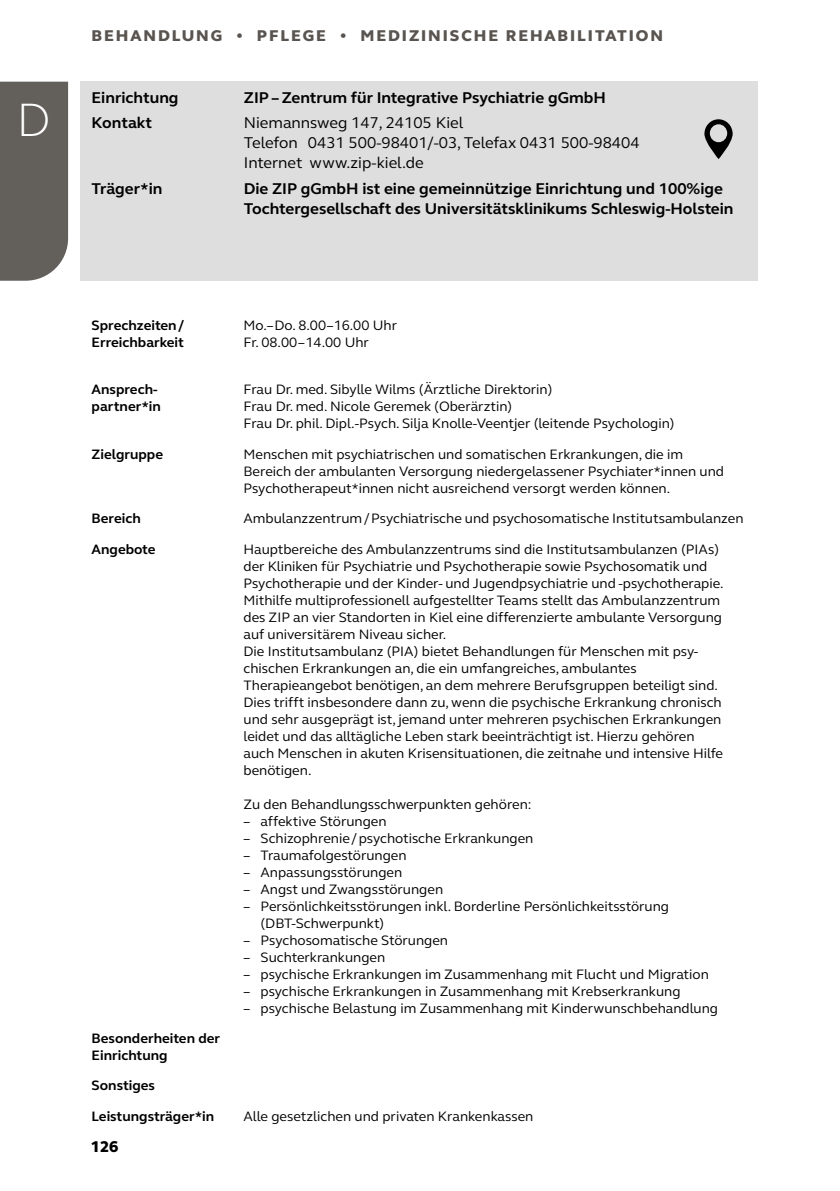
<style>
.page{position:relative;width:840px;height:1191px;background:#fff}
.page>*{position:absolute;margin:0;border:0;box-sizing:border-box;transform-origin:0 0}
.t1{font:300 48px "FS Elliot Pro";color:#fff}
.t2{font:700 16px/20px "FS Elliot Pro";color:#000}
.t3{font:16px "FS Elliot Pro";color:#000}
.t4{font:800 16px "FS Elliot Pro";letter-spacing:.12em;color:#59544f}
.t5{font:800 16px "FS Elliot Pro";color:#000}
.t6{font:14px/17px "FS Elliot Pro";color:#000}
.t7{font:700 14px/17px "FS Elliot Pro";color:#000}
</style>
<div class="page">
<div style="left:0;top:82px;width:68px;height:199px;background:#635f5b"></div>
<div style="left:81px;top:82px;width:676px;height:199px;background:#dedede"></div>
<svg style="left:704px;top:119px;width:28px;height:40px"></svg>
<h1 class="t1" style="left:16px;top:88px;width:36px">D</h1>
<p class="t4" style="left:92px;top:25px;width:572px">BEHANDLUNG • PFLEGE • MEDIZINISCHE REHABILITATION</p>
<p class="t2" style="left:92px;top:87px;width:88px">Einrichtung</p>
<p class="t2" style="left:244px;top:87px;width:363px">ZIP – Zentrum für Integrative Psychiatrie gGmbH</p>
<p class="t2" style="left:92px;top:113px;width:62px">Kontakt</p>
<p class="t3" style="left:244px;top:112px;width:221px">Niemannsweg 147, 24105 Kiel</p>
<p class="t3" style="left:244px;top:132px;width:397px">Telefon 0431 500-98401/-03, Telefax 0431 500-98404</p>
<p class="t3" style="left:244px;top:152px;width:181px">Internet www.zip-kiel.de</p>
<p class="t2" style="left:92px;top:178px;width:72px">Träger*in</p>
<p class="t2" style="left:244px;top:178px;width:491px">Die ZIP gGmbH ist eine gemeinnützige Einrichtung und 100%ige<br>Tochtergesellschaft des Universitätsklinikums Schleswig-Holstein</p>
<p class="t7" style="left:92px;top:317px;width:94px">Sprechzeiten /</p>
<p class="t6" style="left:243px;top:316px;width:155px">Mo.–Do. 8.00–16.00 Uhr</p>
<p class="t7" style="left:92px;top:334px;width:94px">Erreichbarkeit</p>
<p class="t6" style="left:243px;top:333px;width:127px">Fr. 08.00–14.00 Uhr</p>
<p class="t7" style="left:92px;top:381px;width:67px">Ansprech-</p>
<p class="t6" style="left:243px;top:381px;width:310px">Frau Dr. med. Sibylle Wilms (Ärztliche Direktorin)</p>
<p class="t7" style="left:92px;top:398px;width:71px">partner*in</p>
<p class="t6" style="left:243px;top:398px;width:432px">Frau Dr. med. Nicole Geremek (Oberärztin)<br>Frau Dr. phil. Dipl.-Psych. Silja Knolle-Veentjer (leitende Psychologin)</p>
<p class="t7" style="left:92px;top:445px;width:73px">Zielgruppe</p>
<p class="t6" style="left:243px;top:445px;width:482px">Menschen mit psychiatrischen und somatischen Erkrankungen, die im<br>Bereich der ambulanten Versorgung niedergelassener Psychiater*innen und<br>Psychotherapeut*innen nicht ausreichend versorgt werden können.</p>
<p class="t7" style="left:92px;top:510px;width:51px">Bereich</p>
<p class="t6" style="left:243px;top:509px;width:501px">Ambulanzzentrum / Psychiatrische und psychosomatische Institutsambulanzen</p>
<p class="t7" style="left:92px;top:540px;width:65px">Angebote</p>
<p class="t6" style="left:243px;top:540px;width:481px">Hauptbereiche des Ambulanzzentrums sind die Institutsambulanzen (PIAs) der Kliniken für Psychiatrie und Psychotherapie sowie Psychosomatik und Psychotherapie und der Kinder- und Jugendpsychiatrie und -psychotherapie.<br>Mithilfe multiprofessionell aufgestellter Teams stellt das Ambulanzzentrum des ZIP an vier Standorten in Kiel eine differenzierte ambulante Versorgung auf universitärem Niveau sicher.<br>Die Institutsambulanz (PIA) bietet Behandlungen für Menschen mit psy&shy;chischen Erkrankungen an, die ein umfangreiches, ambulantes Therapieangebot benötigen, an dem mehrere Berufsgruppen beteiligt sind.<br>Dies trifft insbesondere dann zu, wenn die psychische Erkrankung chronisch und sehr ausgeprägt ist, jemand unter mehreren psychischen Erkrankungen leidet und das alltägliche Leben stark beeinträchtigt ist. Hierzu gehören auch Menschen in akuten Krisensituationen, die zeitnahe und intensive Hilfe benötigen.</p>
<p class="t6" style="left:243px;top:795px;width:289px">Zu den Behandlungsschwerpunkten gehören:</p>
<p class="t6" style="left:243px;top:812px;width:144px">– affektive Störungen</p>
<p class="t6" style="left:243px;top:829px;width:291px">– Schizophrenie / psychotische Erkrankungen</p>
<p class="t6" style="left:243px;top:846px;width:164px">– Traumafolgestörungen</p>
<p class="t6" style="left:243px;top:863px;width:160px">– Anpassungsstörungen</p>
<p class="t6" style="left:243px;top:880px;width:201px">– Angst und Zwangsstörungen</p>
<p class="t6" style="left:260px;top:897px;width:410px;text-indent:-17px">– Persönlichkeitsstörungen inkl. Borderline Persönlichkeitsstörung (DBT-Schwerpunkt)</p>
<p class="t6" style="left:243px;top:931px;width:206px">– Psychosomatische Störungen</p>
<p class="t6" style="left:243px;top:948px;width:143px">– Suchterkrankungen</p>
<p class="t6" style="left:243px;top:965px;width:466px">– psychische Erkrankungen im Zusammenhang mit Flucht und Migration</p>
<p class="t6" style="left:243px;top:982px;width:438px">– psychische Erkrankungen in Zusammenhang mit Krebserkrankung</p>
<p class="t6" style="left:243px;top:999px;width:476px">– psychische Belastung im Zusammenhang mit Kinderwunschbehandlung</p>
<p class="t7" style="left:92px;top:1029px;width:130px">Besonderheiten der<br>Einrichtung</p>
<p class="t7" style="left:92px;top:1077px;width:65px">Sonstiges</p>
<p class="t7" style="left:92px;top:1107px;width:124px">Leistungsträger*in</p>
<p class="t6" style="left:243px;top:1107px;width:291px">Alle gesetzlichen und privaten Krankenkassen</p>
<p class="t5" style="left:91px;top:1135px;width:29px">126</p>
</div>
